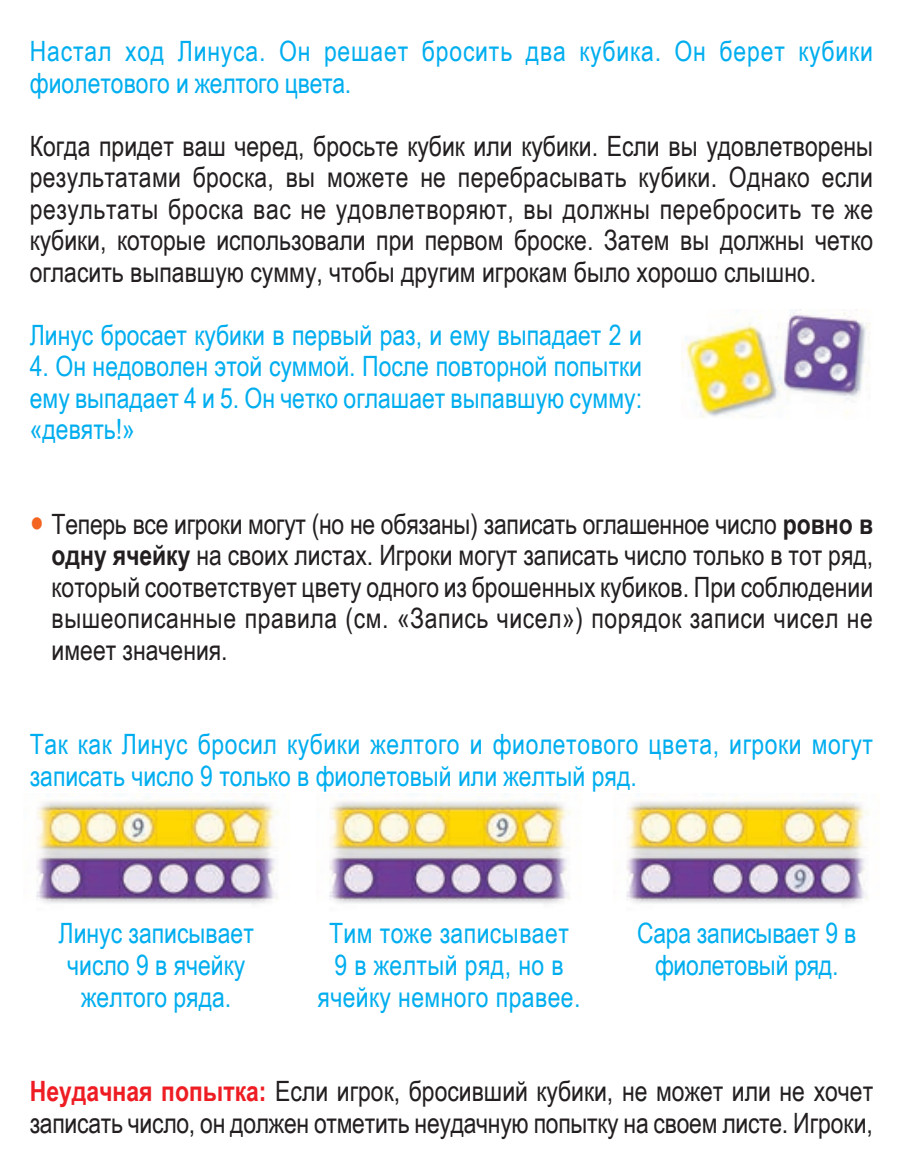
<style>
.page{position:relative;width:903px;height:1171px;background:#fff}
.page>*{position:absolute;margin:0;border:0;box-sizing:border-box;transform-origin:0 0}
.t1{font:28px "Arial Narrow";color:#231f20}
.t2{font:28px/31.5px "Arial Narrow";color:#00aeef;text-align:center}
.t3{font:28px "Arial Narrow";letter-spacing:.02em;color:#231f20}
.t4{font:28px/31.5px "Arial Narrow";letter-spacing:.03em;color:#00aeef}
.t5{font:28px "Arial Narrow";letter-spacing:.02em;color:#00aeef}
.s1{font-size:49px;color:#f36421}
.s2{font-weight:700}
.s3{font-weight:700;color:#ee1d23}
</style>
<div class="page">
<img style="left:682px;top:310px;width:189px;height:108px">
<img style="left:36px;top:793px;width:243px;height:111px">
<img style="left:329px;top:793px;width:242px;height:111px">
<img style="left:626px;top:793px;width:243px;height:111px">
<p class="t4" style="left:30px;top:35px;width:844px">Настал ход Линуса. Он решает бросить два кубика. Он берет кубики фиолетового и желтого цвета.</p>
<p class="t1" style="left:30px;top:125px;width:845px">Когда придет ваш черед, бросьте кубик или кубики. Если вы удовлетворены</p>
<p class="t1" style="left:30px;top:157px;width:845px">результатами броска, вы можете не перебрасывать кубики. Однако если</p>
<p class="t3" style="left:30px;top:188px;width:845px">результаты броска вас не удовлетворяют, вы должны перебросить те же</p>
<p class="t1" style="left:30px;top:220px;width:845px">кубики, которые использовали при первом броске. Затем вы должны четко</p>
<p class="t1" style="left:30px;top:251px;width:788px">огласить выпавшую сумму, чтобы другим игрокам было хорошо слышно.</p>
<p class="t2" style="left:30px;top:318px;width:614px">Линус бросает кубики в первый раз, и ему выпадает 2 и</p>
<p class="t2" style="left:30px;top:350px;width:614px;text-align:justify">4. Он недоволен этой суммой. После повторной попытки ему выпадает 4 и 5. Он четко оглашает выпавшую сумму: «девять!»</p>
<p class="t1" style="left:30px;top:503px;width:845px"><span class="s1">•</span> Теперь все игроки могут (но не обязаны) записать оглашенное число <span class="s2">ровно в</span></p>
<p class="t1" style="left:52px;top:535px;width:823px"><span class="s2">одну ячейку</span> на своих листах. Игроки могут записать число только в тот ряд,</p>
<p class="t1" style="left:52px;top:566px;width:823px">который соответствует цвету одного из брошенных кубиков. При соблюдении</p>
<p class="t3" style="left:52px;top:598px;width:823px">вышеописанные правила (см. «Запись чисел») порядок записи чисел не</p>
<p class="t1" style="left:52px;top:629px;width:178px">имеет значения.</p>
<p class="t5" style="left:30px;top:724px;width:845px">Так как Линус бросил кубики желтого и фиолетового цвета, игроки могут</p>
<p class="t2" style="left:30px;top:759px;width:608px">записать число 9 только в фиолетовый или желтый ряд.</p>
<p class="t2" style="left:59px;top:917px;width:197px">Линус записывает число 9 в ячейку</p>
<p class="t2" style="left:81px;top:980px;width:152px">желтого ряда.</p>
<p class="t2" style="left:329px;top:917px;width:241px">Тим тоже записывает</p>
<p class="t2" style="left:317px;top:948px;width:264px">9 в желтый ряд, но в ячейку немного правее.</p>
<p class="t2" style="left:637px;top:917px;width:221px">Сара записывает 9 в фиолетовый ряд.</p>
<p class="t1" style="left:30px;top:1070px;width:845px"><span class="s3">Неудачная попытка:</span> Если игрок, бросивший кубики, не может или не хочет</p>
<p class="t1" style="left:30px;top:1102px;width:844px">записать число, он должен отметить неудачную попытку на своем листе. Игроки,</p>
</div>
